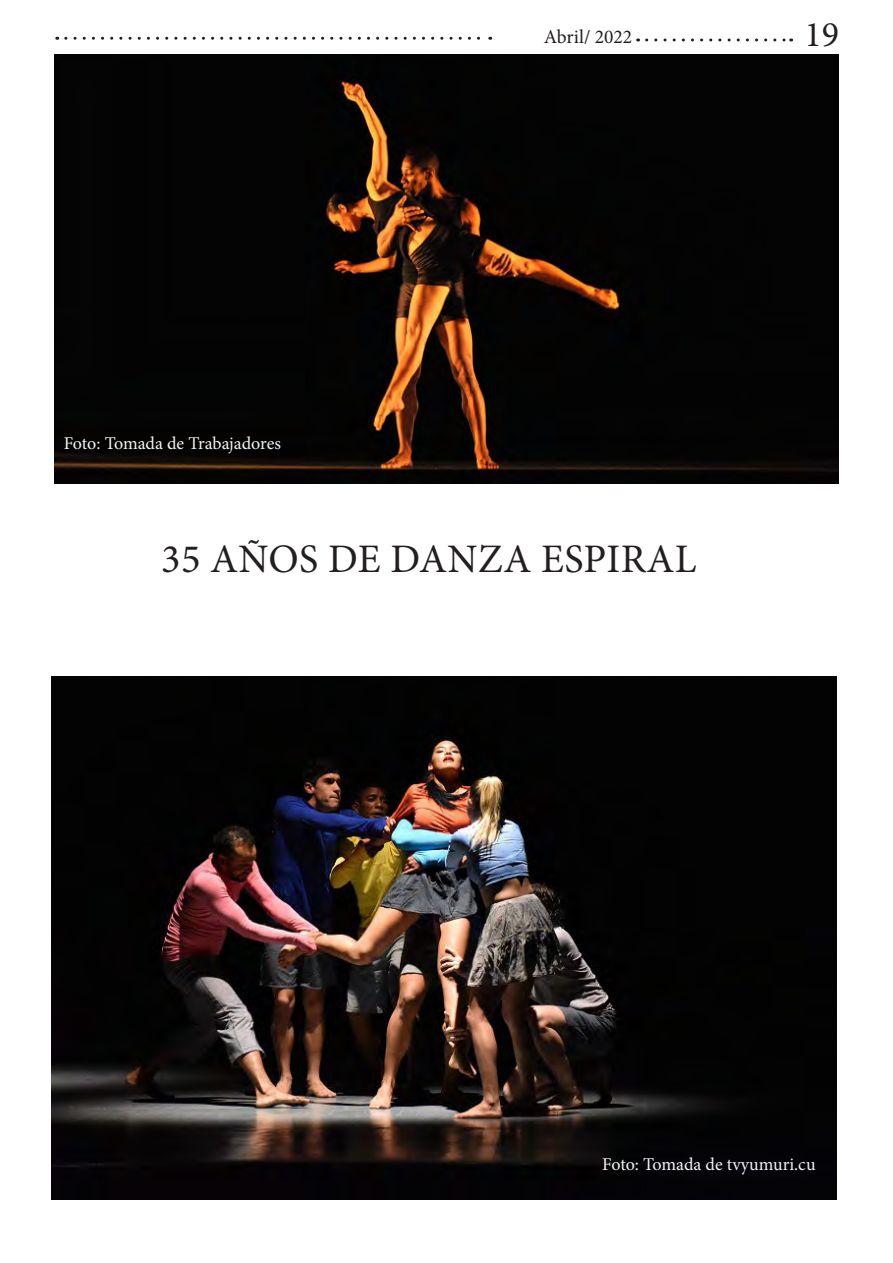
<style>
.page{position:relative;width:893px;height:1263px;background:#fff}
.page>*{position:absolute;margin:0;border:0;box-sizing:border-box;transform-origin:0 0}
.t1{font:40.5px "Minion Pro";letter-spacing:.01em;color:#231f20}
.t2{font:36px "Minion Pro";color:#231f20}
.t3{font:19.5px "Minion Pro";color:#231f20}
.t4{font:18px "Minion Pro";color:#f2f3f4}
.s1{color:#f5f5f6}
</style>
<div class="page">
<svg style="left:647px;top:38px;width:145px;height:3px"></svg>
<svg style="left:66px;top:37px;width:425px;height:3px"></svg>
<img style="left:54px;top:54px;width:785px;height:430px">
<img style="left:52px;top:676px;width:785px;height:523px">
<p class="t4" style="left:64px;top:431px;width:219px"><span class="s1">F</span>oto: Tomada de Trabajadores</p>
<p class="t3" style="left:544px;top:23px;width:90px">Abril/ 2022</p>
<h2 class="t2" style="left:804px;top:11px;width:36px">19</h2>
<p class="t1" style="left:161px;top:532px;width:537px">35 AÑOS DE DANZA ESPIRAL</p>
<p class="t4" style="left:602px;top:1152px;width:215px"><span class="s1">F</span>oto: Tomada de tvyumuri.cu</p>
</div>
